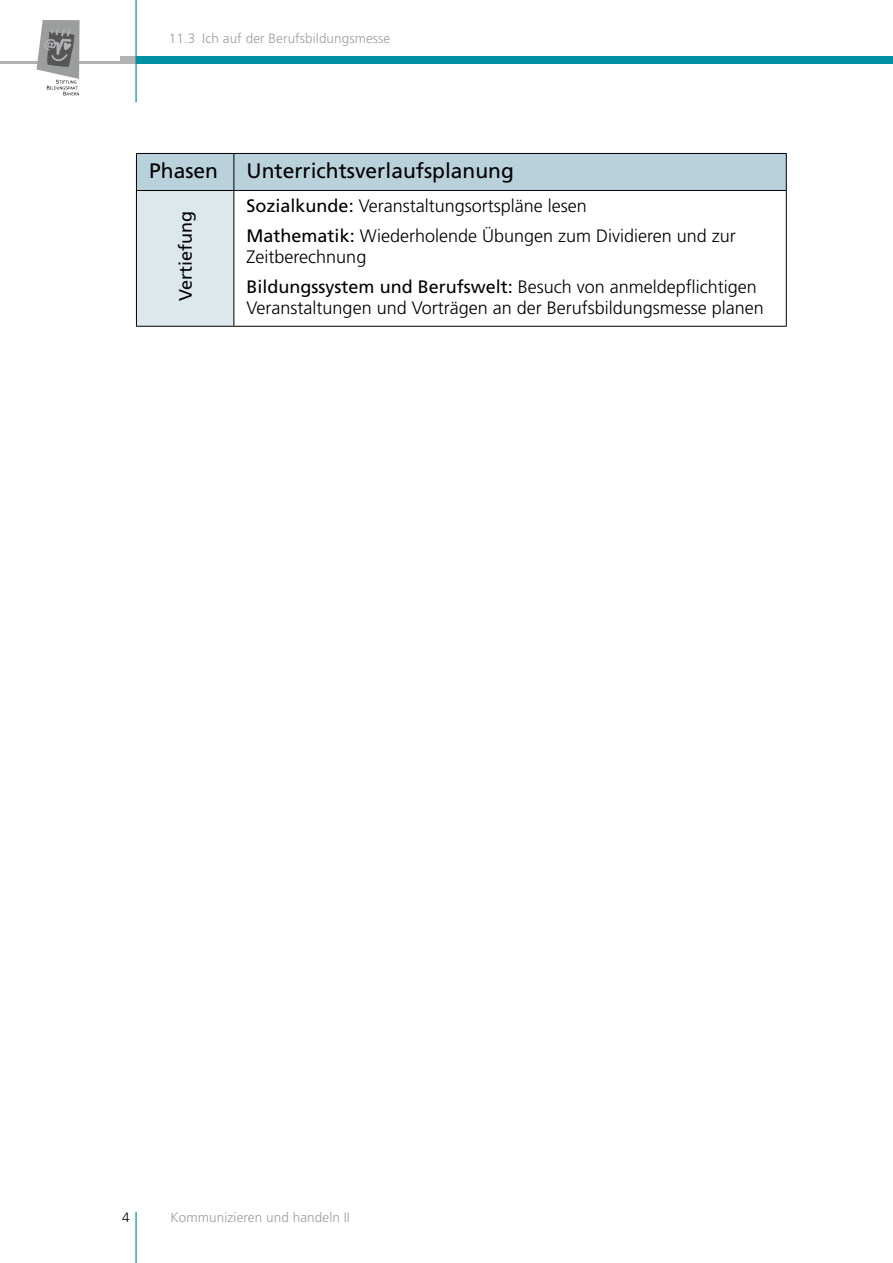
<style>
.page{position:relative;width:893px;height:1263px;background:#fff}
.page>*{position:absolute;margin:0;border:0;box-sizing:border-box;transform-origin:0 0}
.t1{font:21px "Frutiger LT Std";color:#000}
.t2{font:300 18px/29.5px "Frutiger LT Std";color:#000}
.t3{font:18px "Frutiger LT Std";color:#000}
.t4{font:300 13.5px "Frutiger LT Std";letter-spacing:.005em;color:#9c9d9d}
.t5{font:300 13.5px "Frutiger LT Std";color:#000}
.s1{font-weight:400}
</style>
<div class="page">
<div style="left:121px;top:56px;width:15px;height:8px;background:#b1b2b3"></div>
<hr style="left:0;top:62px;width:136px;height:2px;background:#b1b2b3">
<div style="left:136px;top:56px;width:757px;height:8px;background:#0091a4"></div>
<hr style="left:135px;top:0;width:2px;height:102px;background:#0091a4">
<hr style="left:135px;top:1212px;width:2px;height:51px;background:#0091a4">
<svg style="left:37px;top:20px;width:43px;height:75px"></svg>
<div style="left:137px;top:154px;width:649px;height:36px;background:#b8d1da"></div>
<div style="left:136px;top:190px;width:98px;height:136px;background:#dde8ed"></div>
<hr style="left:136px;top:190px;width:98px;height:1px;background:#000">
<hr style="left:136px;top:191px;width:1px;height:135px;background:#000">
<hr style="left:234px;top:190px;width:553px;height:1px;background:#000">
<hr style="left:786px;top:191px;width:1px;height:135px;background:#000">
<hr style="left:136px;top:326px;width:98px;height:1px;background:#000">
<hr style="left:234px;top:326px;width:553px;height:1px;background:#000">
<hr style="left:136px;top:153px;width:98px;height:1px;background:#000">
<hr style="left:136px;top:154px;width:1px;height:36px;background:#000">
<hr style="left:234px;top:153px;width:553px;height:1px;background:#000">
<hr style="left:233px;top:154px;width:1px;height:36px;background:#000">
<hr style="left:786px;top:154px;width:1px;height:36px;background:#000">
<hr style="left:233px;top:191px;width:1px;height:135px;background:#000">
<p class="t4" style="left:169px;top:31px;width:223px">11.3 Ich auf der Berufsbildungsmesse</p>
<p class="t1" style="left:149px;top:158px;width:70px">Phasen</p>
<p class="t1" style="left:247px;top:158px;width:269px">Unterrichtsverlaufsplanung</p>
<p class="t3" style="left:175px;top:301px;width:92px;rotate:-90deg">Vertiefung</p>
<p class="t2" style="left:247px;top:192px;width:491px"><span class="s1">Sozialkunde:</span> Veranstaltungsortspläne lesen<br><span class="s1">Mathematik:</span> Wiederholende Übungen zum Dividieren und zur</p>
<p class="t2" style="left:247px;top:242px;width:512px">Zeitberechnung<br><span class="s1">Bildungssystem und Berufswelt:</span> Besuch von anmeldepflichtigen</p>
<p class="t2" style="left:247px;top:293px;width:519px">Veranstaltungen und Vorträgen an der Berufsbildungsmesse planen</p>
<p class="t5" style="left:122px;top:1210px;width:9px">4</p>
<p class="t4" style="left:171px;top:1210px;width:181px">Kommunizieren und handeln II</p>
</div>
